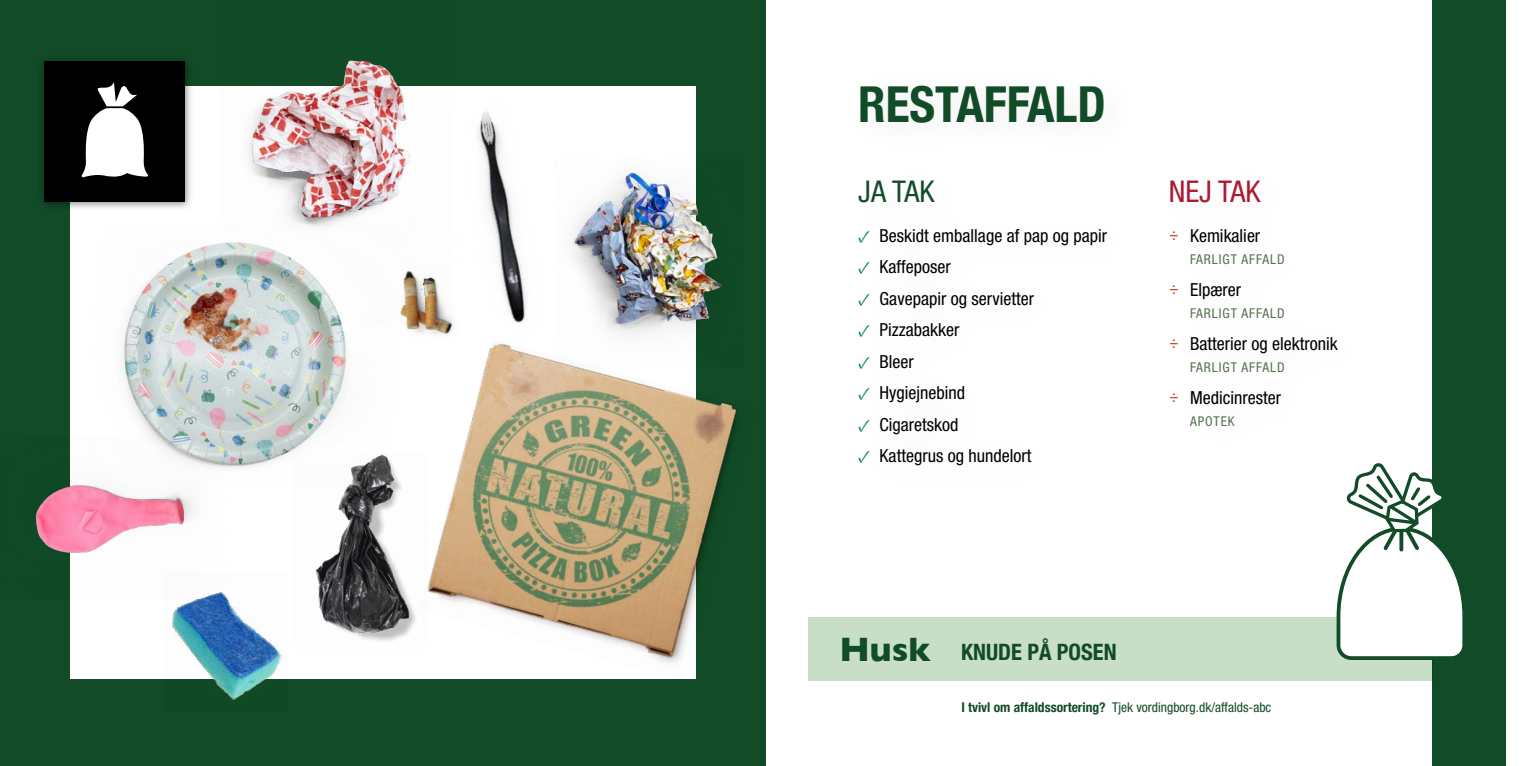
<style>
.page{position:relative;width:1531px;height:766px;background:#fff}
.page>*{position:absolute;margin:0;border:0;box-sizing:border-box;transform-origin:0 0}
.t1{font:700 condensed 49.5px "Helvetica Neue";color:#114b27}
.H1_Husk{font:700 34.5px "Gill Sans";color:#114b27}
.P_Ja_tak_nej_tak{font:condensed 30px "Helvetica Neue LT Std";color:#a81b32}
.P_Ja_tak_nej_tak-2{font:condensed 30px "Helvetica Neue LT Std";color:#114b27}
.P_-_rubrik_tips_opslag{font:700 condensed 22.5px "Helvetica Neue";color:#114b27}
.t2{font:condensed 18px "Helvetica Neue LT Std";color:#000}
.Brød_lille_i_bund_og_bagside{font:condensed 13.5px "Helvetica Neue LT Std";color:#114b27}
.t3{font:condensed 13.5px "Helvetica Neue LT Std";letter-spacing:.07em;color:#567151}
.s1{font-family:"Minion Pro";font-stretch:normal;color:#008834}
.s2{font-family:"Montserrat";font-stretch:normal;color:#bd2d0a}
.s3{font-family:"Helvetica Neue";font-weight:700}
</style>
<div class="page">
<div style="left:0;top:0;width:765px;height:765px;background:#114b27"></div>
<div style="left:70px;top:87px;width:625px;height:592px;background:#fff"></div>
<div style="left:38px;top:54px;width:156px;height:157px;background:#000;opacity:.5"></div>
<div style="left:45px;top:61px;width:140px;height:140px;background:#000"></div>
<svg style="left:82px;top:82px;width:66px;height:95px"></svg>
<div style="left:1432px;top:0;width:73px;height:765px;background:#114b27"></div>
<div style="left:808px;top:617px;width:624px;height:63px;background:#c9dec6"></div>
<svg style="left:1336px;top:463px;width:127px;height:196px"></svg>
<img style="left:453px;top:86px;width:187px;height:237px">
<img style="left:406px;top:254px;width:65px;height:82px">
<img style="left:172px;top:597px;width:110px;height:103px">
<img style="left:554px;top:159px;width:169px;height:180px">
<img style="left:314px;top:481px;width:102px;height:160px">
<img style="left:427px;top:339px;width:310px;height:340px">
<img style="left:223px;top:60px;width:230px;height:266px">
<img style="left:35px;top:485px;width:165px;height:114px">
<img style="left:87px;top:222px;width:311px;height:270px">
<h1 class="t1" style="left:858px;top:63px;width:249px">RESTAFFALD</h1>
<p class="P_Ja_tak_nej_tak-2" style="left:858px;top:174px;width:78px">JA TAK</p>
<p class="t2" style="left:858px;top:225px;width:250px"><span class="s1">✓</span> Beskidt emballage af pap og papir</p>
<p class="t2" style="left:858px;top:256px;width:94px"><span class="s1">✓</span> Kaffeposer</p>
<p class="t2" style="left:858px;top:288px;width:177px"><span class="s1">✓</span> Gavepapir og servietter</p>
<p class="t2" style="left:858px;top:319px;width:103px"><span class="s1">✓</span> Pizzabakker</p>
<p class="t2" style="left:858px;top:351px;width:57px"><span class="s1">✓</span> Bleer</p>
<p class="t2" style="left:858px;top:382px;width:108px"><span class="s1">✓</span> Hygiejnebind</p>
<p class="t2" style="left:858px;top:414px;width:102px"><span class="s1">✓</span> Cigaretskod</p>
<p class="t2" style="left:858px;top:445px;width:175px"><span class="s1">✓</span> Kattegrus og hundelort</p>
<p class="P_Ja_tak_nej_tak" style="left:1169px;top:174px;width:93px">NEJ TAK</p>
<p class="t2" style="left:1169px;top:225px;width:93px"><span class="s2">÷</span> Kemikalier</p>
<p class="t3" style="left:1190px;top:251px;width:96px">FARLIGT AFFALD</p>
<p class="t2" style="left:1169px;top:279px;width:74px"><span class="s2">÷</span> Elpærer</p>
<p class="t3" style="left:1190px;top:305px;width:96px">FARLIGT AFFALD</p>
<p class="t2" style="left:1169px;top:333px;width:171px"><span class="s2">÷</span> Batterier og elektronik</p>
<p class="t3" style="left:1190px;top:359px;width:96px">FARLIGT AFFALD</p>
<p class="t2" style="left:1169px;top:387px;width:114px"><span class="s2">÷</span> Medicinrester</p>
<p class="t3" style="left:1190px;top:413px;width:46px">APOTEK</p>
<h1 class="H1_Husk" style="left:839px;top:621px;width:93px">Husk</h1>
<p class="P_-_rubrik_tips_opslag" style="left:961px;top:633px;width:157px">KNUDE PÅ POSEN</p>
<p class="Brød_lille_i_bund_og_bagside" style="left:961px;top:699px;width:311px"><span class="s3">I tvivl om affaldssortering?</span> Tjek vordingborg.dk/affalds-abc</p>
</div>
